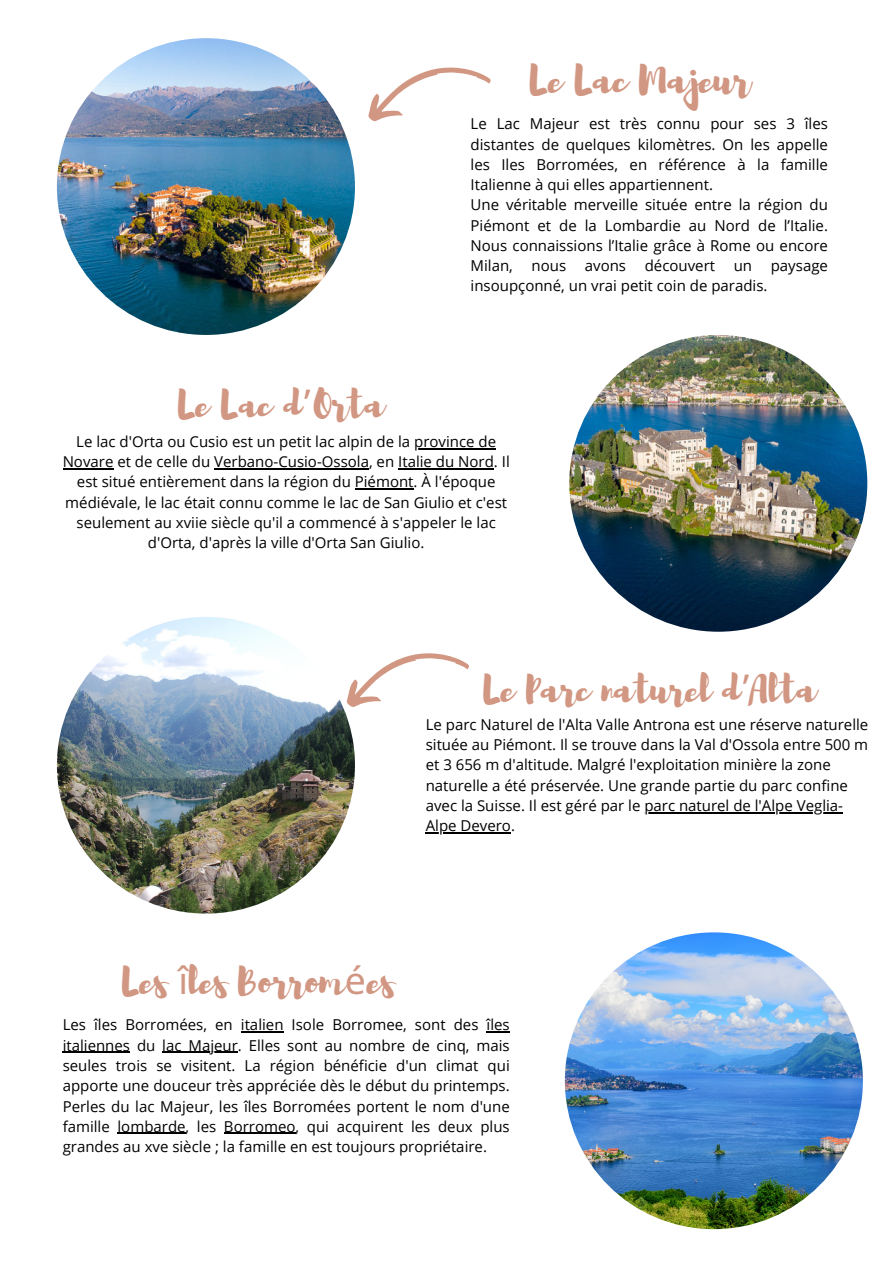
<style>
.page{position:relative;width:893px;height:1264px;background:#fff}
.page>*{position:absolute;margin:0;border:0;box-sizing:border-box;transform-origin:0 0}
.t1{font:39px "Brusher";color:#d19782}
.t2{font:37.5px "Brusher";color:#d19782}
.t3{font:15px/20.2px "Open Sans";color:#000;text-align:justify}
.s1{font-family:"Noto Sans Gurmukhi"}
.s2{font-family:"Noto Sans"}
</style>
<div class="page">
<img style="left:57px;top:38px;width:298px;height:297px;border-radius:50%">
<img style="left:569px;top:335px;width:298px;height:296px;border-radius:50%">
<img style="left:57px;top:617px;width:298px;height:296px;border-radius:50%">
<svg style="left:368px;top:67px;width:123px;height:55px"></svg>
<hr style="left:644px;top:812px;width:199px;height:1px;background:#000">
<hr style="left:425px;top:832px;width:86px;height:1px;background:#000">
<svg style="left:338px;top:653px;width:131px;height:62px"></svg>
<img style="left:565px;top:932px;width:297px;height:296px;border-radius:50%">
<hr style="left:414px;top:448px;width:82px;height:1px;background:#000">
<hr style="left:63px;top:468px;width:50px;height:1px;background:#000">
<hr style="left:214px;top:468px;width:155px;height:1px;background:#000">
<hr style="left:398px;top:468px;width:96px;height:1px;background:#000">
<hr style="left:355px;top:488px;width:58px;height:1px;background:#000">
<hr style="left:241px;top:1031px;width:42px;height:1px;background:#000">
<svg style="left:486px;top:1031px;width:24px;height:1px"></svg>
<hr style="left:63px;top:1051px;width:67px;height:1px;background:#000">
<hr style="left:162px;top:1051px;width:76px;height:1px;background:#000">
<hr style="left:117px;top:1132px;width:69px;height:1px;background:#000">
<hr style="left:224px;top:1132px;width:71px;height:1px;background:#000">
<h1 class="t1" style="left:529px;top:54px;width:222px">Le Lac Majeur</h1>
<p class="t3" style="left:470px;top:113px;width:359px">Le Lac Majeur est très connu pour ses 3 îles distantes de quelques kilomètres. On les appelle les Iles Borromées, en référence à la famille Italienne à qui elles appartiennent.</p>
<p class="t3" style="left:470px;top:194px;width:359px">Une véritable merveille située entre la région du Piémont et de la Lombardie au Nord de l’Italie.<br>Nous connaissions l’Italie grâce à Rome ou encore Milan, nous avons découvert un paysage insoupçonné, un vrai petit coin de paradis.</p>
<h1 class="t2" style="left:177px;top:379px;width:208px">Le Lac d<span class="s1">’</span>Orta</h1>
<p class="t3" style="left:76px;top:431px;width:421px">Le lac d'Orta ou Cusio est un petit lac alpin de la province de</p>
<h1 class="t3" style="left:63px;top:451px;width:448px;text-align:center">Novare et de celle du Verbano-Cusio-Ossola, en Italie du Nord. Il est situé entièrement dans la région du Piémont. À l'époque médiévale, le lac était connu comme le lac de San Giulio et c'est seulement au xviie siècle qu'il a commencé à s'appeler le lac d'Orta, d'après la ville d'Orta San Giulio.</h1>
<p class="t2" style="left:483px;top:664px;width:334px">Le Parc naturel d<span class="s1">’</span>Alta</p>
<h1 class="t3" style="left:425px;top:714px;width:444px;text-align:left">Le parc Naturel de l'Alta Valle Antrona est une réserve naturelle située au Piémont. Il se trouve dans la Val d'Ossola entre 500 m et 3 656 m d'altitude. Malgré l'exploitation minière la zone naturelle a été préservée. Une grande partie du parc confine avec la Suisse. Il est géré par le parc naturel de l'Alpe Veglia-</h1>
<p class="t3" style="left:425px;top:815px;width:91px">Alpe Devero.</p>
<p class="t2" style="left:121px;top:956px;width:274px">Les <span class="s2">î</span>les Borrom<span class="s2">é</span>es</p>
<p class="t3" style="left:63px;top:1014px;width:448px">Les îles Borromées, en italien Isole Borromee, sont des îles italiennes du lac Majeur. Elles sont au nombre de cinq, mais seules trois se visitent. La région bénéficie d'un climat qui apporte une douceur très appréciée dès le début du printemps.<br>Perles du lac Majeur, les îles Borromées portent le nom d'une famille lombarde, les Borromeo, qui acquirent les deux plus grandes au xve siècle ; la famille en est toujours propriétaire.</p>
</div>
